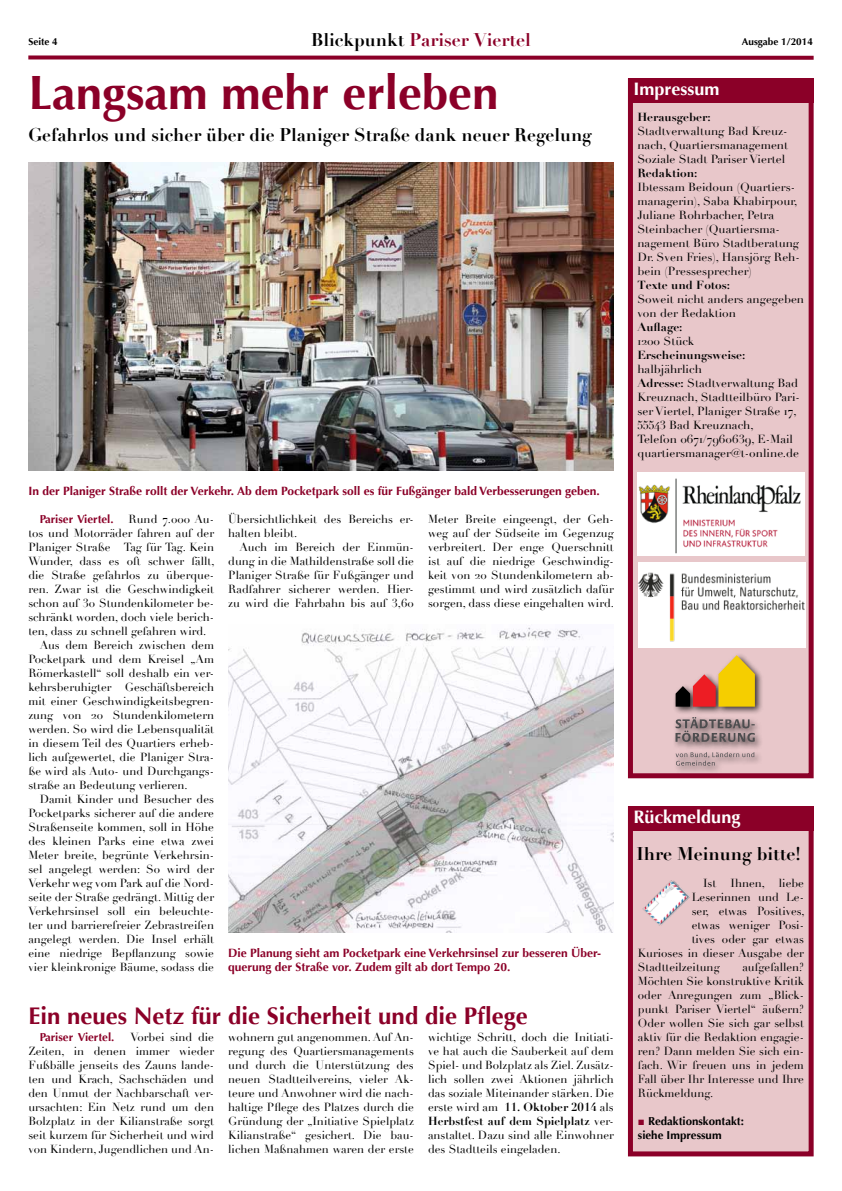
<style>
.page{position:relative;width:842px;height:1191px;background:#fff}
.page>*{position:absolute;margin:0;border:0;box-sizing:border-box;transform-origin:0 0}
.t1{font:700 48px "Optima";color:#8b0028}
.t2{font:700 24px "Optima";color:#8b0028}
.t3{font:700 18px "Didot";color:#000}
.t4{font:700 18px "Didot";color:#8b0028}
.t5{font:700 18px "Optima";color:#fff}
.t6{font:700 12px/14px "Optima";color:#8b0028}
.t7{font:11.5px/14px "Didot";color:#000;text-align:justify}
.t8{font:700 11.5px "Didot";color:#000}
.t9{font:700 11.5px/14px "Optima";color:#000}
.t10{font:700 11.5px "Optima";color:#8b0028}
.t11{font:700 10px "Optima";color:#000}
.s1{color:#000}
.s2{font-weight:700}
.s3{font-family:"Arial";color:#8b0028}
</style>
<div class="page">
<div style="left:628px;top:78px;width:186px;height:700px;background:#e8c7ca;border:5px solid #8b0028"></div>
<div style="left:638px;top:562px;width:167px;height:85px;background:#fff"></div>
<div style="left:28px;top:55px;width:786px;height:5px;background:#8b0028"></div>
<div style="left:628px;top:78px;width:186px;height:24px;background:#8b0028"></div>
<div style="left:628px;top:806px;width:186px;height:350px;background:#e8c7ca;border:5px solid #8b0028"></div>
<div style="left:628px;top:806px;width:186px;height:24px;background:#8b0028"></div>
<img style="left:638px;top:572px;width:167px;height:70px">
<div style="left:672px;top:653px;width:92px;height:121px;background:#000;opacity:.75"></div>
<svg style="left:676px;top:655px;width:79px;height:51px"></svg>
<svg style="left:676px;top:752px;width:78px;height:13px"></svg>
<svg style="left:675px;top:717px;width:80px;height:25px;background:#958386"></svg>
<img style="left:642px;top:880px;width:48px;height:46px">
<img style="left:638px;top:473px;width:167px;height:83px">
<img style="left:28px;top:162px;width:586px;height:308px">
<img style="left:228px;top:627px;width:386px;height:305px">
<p class="t11" style="left:28px;top:36px;width:31px">Seite 4</p>
<h3 class="t4" style="left:311px;top:28px;width:221px"><span class="s1">Blickpunkt</span> Pariser Viertel</h3>
<p class="t11" style="left:742px;top:36px;width:72px">Ausgabe 1/2014</p>
<h3 class="t5" style="left:634px;top:78px;width:88px">Impressum</h3>
<p class="t8" style="left:637px;top:110px;width:75px">Herausgeber:</p>
<p class="t7" style="left:637px;top:124px;width:152px">Stadtverwaltung Bad Kreuz&shy;nach, Quartiersmanagement Soziale Stadt Pariser Viertel</p>
<p class="t8" style="left:637px;top:166px;width:62px">Redaktion:</p>
<p class="t7" style="left:637px;top:180px;width:164px;text-align:left">Ibtessam Beidoun (Quartiers&shy;managerin), Saba Khabirpour,<br>Juliane Rohrbacher, Petra<br>Steinbacher (Quartiersma&shy;nagement Büro Stadtberatung<br>Dr. Sven Fries), Hansjörg Reh&shy;bein (Pressesprecher)</p>
<p class="t8" style="left:637px;top:278px;width:94px">Texte und Fotos:</p>
<p class="t7" style="left:637px;top:292px;width:168px">Soweit nicht anders angegeben von der Redaktion</p>
<p class="t8" style="left:637px;top:320px;width:47px">Auflage:</p>
<p class="t7" style="left:637px;top:334px;width:58px">1200 Stück</p>
<p class="t8" style="left:637px;top:348px;width:109px">Erscheinungsweise:</p>
<p class="t7" style="left:637px;top:362px;width:164px;text-align:left">halbjährlich<br><span class="s2">Adresse:</span> Stadtverwaltung Bad<br>Kreuznach, Stadtteilbüro Pari&shy;ser Viertel, Planiger Straße 17,<br>55543 Bad Kreuznach,<br>Telefon 0671/7960639, E-Mail quartiersmanager@t-online.de</p>
<h1 class="t1" style="left:28px;top:65px;width:472px">Langsam mehr erleben</h1>
<h3 class="t3" style="left:28px;top:123px;width:565px">Gefahrlos und sicher über die Planiger Straße dank neuer Regelung</h3>
<p class="t6" style="left:28px;top:484px;width:573px">In der Planiger Straße rollt der Verkehr. Ab dem Pocketpark soll es für Fußgänger bald Verbesserungen geben.</p>
<p class="t10" style="left:40px;top:512px;width:75px">Pariser Viertel.</p>
<p class="t7" style="left:128px;top:512px;width:87px">Rund 7.000 Au-</p>
<p class="t7" style="left:28px;top:526px;width:187px">tos und Motorräder fahren auf der</p>
<p class="t7" style="left:28px;top:540px;width:187px">Planiger Straße – Tag für Tag. Kein</p>
<p class="t7" style="left:28px;top:554px;width:188px">Wunder, dass es oft schwer fällt,</p>
<p class="t7" style="left:28px;top:568px;width:187px">die Straße gefahrlos zu überque-</p>
<p class="t7" style="left:28px;top:582px;width:187px">ren. Zwar ist die Geschwindigkeit</p>
<p class="t7" style="left:28px;top:596px;width:187px">schon auf 30 Stundenkilometer be-</p>
<p class="t7" style="left:28px;top:610px;width:187px">schränkt worden, doch viele berich-</p>
<p class="t7" style="left:28px;top:624px;width:180px">ten, dass zu schnell gefahren wird.</p>
<p class="t7" style="left:40px;top:638px;width:176px">Aus dem Bereich zwischen dem</p>
<p class="t7" style="left:28px;top:652px;width:187px">Pocketpark und dem Kreisel „Am</p>
<p class="t7" style="left:28px;top:666px;width:187px">Römerkastell“ soll deshalb ein ver-</p>
<p class="t7" style="left:28px;top:680px;width:187px">kehrsberuhigter Geschäftsbereich</p>
<p class="t7" style="left:28px;top:694px;width:187px">mit einer Geschwindigkeitsbegren-</p>
<p class="t7" style="left:28px;top:708px;width:187px">zung von 20 Stundenkilometern</p>
<p class="t7" style="left:28px;top:722px;width:187px">werden. So wird die Lebensqualität</p>
<p class="t7" style="left:28px;top:736px;width:187px">in diesem Teil des Quartiers erheb-</p>
<p class="t7" style="left:28px;top:750px;width:187px">lich aufgewertet, die Planiger Stra-</p>
<p class="t7" style="left:28px;top:764px;width:187px">ße wird als Auto- und Durchgangs-</p>
<p class="t7" style="left:28px;top:778px;width:161px">straße an Bedeutung verlieren.</p>
<p class="t7" style="left:40px;top:792px;width:176px">Damit Kinder und Besucher des</p>
<p class="t7" style="left:28px;top:806px;width:187px">Pocketparks sicherer auf die andere</p>
<p class="t7" style="left:28px;top:820px;width:187px">Straßenseite kommen, soll in Höhe</p>
<p class="t7" style="left:28px;top:834px;width:187px">des kleinen Parks eine etwa zwei</p>
<p class="t7" style="left:28px;top:848px;width:187px">Meter breite, begrünte Verkehrsin-</p>
<p class="t7" style="left:28px;top:862px;width:187px">sel angelegt werden: So wird der</p>
<p class="t7" style="left:28px;top:876px;width:187px">Verkehr weg vom Park auf die Nord-</p>
<p class="t7" style="left:28px;top:890px;width:187px">seite der Straße gedrängt. Mittig der</p>
<p class="t7" style="left:28px;top:904px;width:187px">Verkehrsinsel soll ein beleuchte-</p>
<p class="t7" style="left:28px;top:918px;width:187px">ter und barrierefreier Zebrastreifen</p>
<p class="t7" style="left:28px;top:932px;width:187px">angelegt werden. Die Insel erhält</p>
<p class="t7" style="left:28px;top:946px;width:187px">eine niedrige Bepflanzung sowie</p>
<p class="t7" style="left:28px;top:960px;width:187px">vier kleinkronige Bäume, sodass die</p>
<p class="t7" style="left:228px;top:512px;width:187px">Übersichtlichkeit des Bereichs er&shy;halten bleibt.</p>
<p class="t7" style="left:228px;top:540px;width:187px;text-indent:11px">Auch im Bereich der Einmün&shy;dung in die Mathildenstraße soll die Planiger Straße für Fußgänger und Radfahrer sicherer werden. Hier&shy;zu wird die Fahrbahn bis auf 3,60</p>
<p class="t7" style="left:428px;top:512px;width:187px">Meter Breite eingeengt, der Geh&shy;weg auf der Südseite im Gegenzug verbreitert. Der enge Querschnitt ist auf die niedrige Geschwindig&shy;keit von 20 Stundenkilometern ab&shy;gestimmt und wird zusätzlich dafür sorgen, dass diese eingehalten wird.</p>
<p class="t6" style="left:228px;top:946px;width:374px">Die Planung sieht am Pocketpark eine Verkehrsinsel zur besseren Über&shy;querung der Straße vor. Zudem gilt ab dort Tempo 20.</p>
<h2 class="t2" style="left:28px;top:1002px;width:501px">Ein neues Netz für die Sicherheit und die Pflege</h2>
<p class="t7" style="left:228px;top:1030px;width:187px">wohnern gut angenommen. Auf An&shy;regung des Quartiersmanagements und durch die Unterstützung des neuen Stadtteilvereins, vieler Ak&shy;teure und Anwohner wird die nach&shy;haltige Pflege des Platzes durch die Gründung der „Initiative Spielplatz Kilianstraße“ gesichert. Die bau&shy;lichen Maßnahmen waren der erste</p>
<p class="t7" style="left:428px;top:1030px;width:187px">wichtige Schritt, doch die Initiati&shy;ve hat auch die Sauberkeit auf dem Spiel- und Bolzplatz als Ziel. Zusätz&shy;lich sollen zwei Aktionen jährlich das soziale Miteinander stärken. Die erste wird am <span class="s2">11. Oktober 2014</span> als <span class="s2">Herbstfest auf dem Spielplatz</span> ver&shy;anstaltet. Dazu sind alle Einwohner des Stadtteils eingeladen.</p>
<p class="t10" style="left:40px;top:1030px;width:76px">Pariser Viertel.</p>
<p class="t7" style="left:28px;top:1030px;width:187px;text-indent:102px">Vorbei sind die Zeiten, in denen immer wieder Fußbälle jenseits des Zauns lande&shy;ten und Krach, Sachschäden und den Unmut der Nachbarschaft ver&shy;ursachten: Ein Netz rund um den Bolzplatz in der Kilianstraße sorgt seit kurzem für Sicherheit und wird von Kindern, Jugendlichen und An-</p>
<h3 class="t5" style="left:634px;top:806px;width:108px">Rückmeldung</h3>
<h3 class="t3" style="left:636px;top:842px;width:166px">Ihre Meinung bitte!</h3>
<p class="t7" style="left:703px;top:876px;width:102px">Ist Ihnen, liebe</p>
<p class="t7" style="left:692px;top:890px;width:114px">Leserinnen und Le-</p>
<p class="t7" style="left:692px;top:904px;width:114px">ser, etwas Positives,</p>
<p class="t7" style="left:692px;top:918px;width:114px">etwas weniger Posi-</p>
<p class="t7" style="left:692px;top:932px;width:114px">tives oder gar etwas</p>
<p class="t7" style="left:638px;top:946px;width:168px">Kurioses in dieser Ausgabe der</p>
<p class="t7" style="left:638px;top:960px;width:83px">Stadtteilzeitung</p>
<p class="t7" style="left:638px;top:960px;width:168px;text-indent:105px">aufgefallen?<br>Möchten Sie konstruktive Kritik oder Anregungen zum „Blick&shy;punkt Pariser Viertel“ äußern?<br>Oder wollen Sie sich gar selbst aktiv für die Redaktion engagie&shy;ren? Dann melden Sie sich ein&shy;fach. Wir freuen uns in jedem Fall über Ihr Interesse und Ihre Rückmeldung.</p>
<p class="t9" style="left:638px;top:1114px;width:107px"><span class="s3">■</span> Redaktionskontakt: siehe Impressum</p>
</div>
